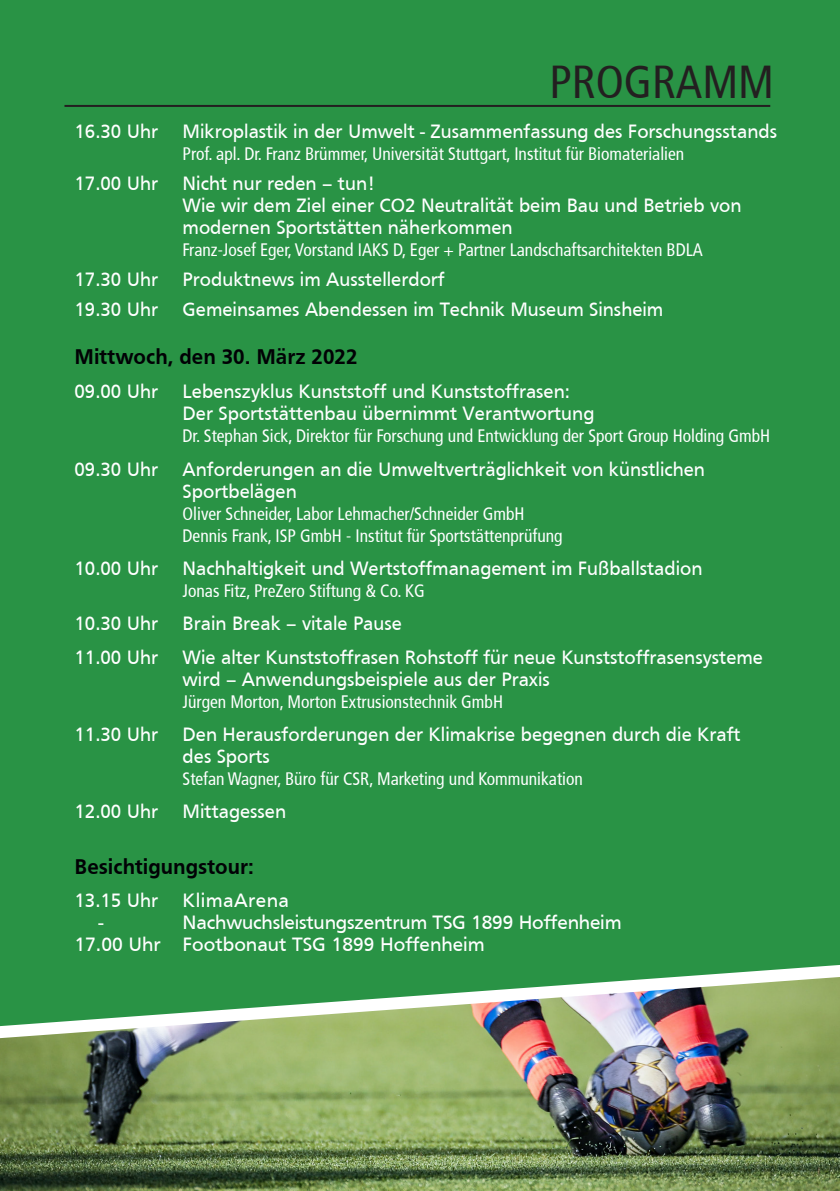
<style>
.page{position:relative;width:840px;height:1191px;background:#fff}
.page>*{position:absolute;margin:0;border:0;box-sizing:border-box;transform-origin:0 0}
.t1{font:condensed 46px "Frutiger";color:#231f20}
.Absatzformat_1{font:700 22px "Frutiger";color:#010105}
.Absatzformat_1-2{font:20px/22px "Frutiger";color:#fff}
.Absatzformat_1-3{font:20px "Frutiger";letter-spacing:.02em;color:#fff}
.Absatzformat_1-4{font:condensed 18px/22px "Frutiger";color:#fff}
</style>
<div class="page">
<div style="left:0;top:0;width:839px;height:1191px;background:#299345"></div>
<img style="left:0;top:1046px;width:839px;height:145px">
<hr style="left:64px;top:105px;width:705px;height:2px;background:#231f20">
<svg style="left:0;top:965px;width:839px;height:81px"></svg>
<p class="t1" style="left:549px;top:56px;width:226px">PROGRAMM</p>
<p class="Absatzformat_1-2" style="left:74px;top:120px;width:703px">16.30 Uhr Mikroplastik in der Umwelt - Zusammenfassung des Forschungsstands</p>
<p class="Absatzformat_1-4" style="left:182px;top:143px;width:503px">Prof. apl. Dr. Franz Brümmer, Universität Stuttgart, Institut für Biomaterialien</p>
<p class="Absatzformat_1-2" style="left:182px;top:172px;width:560px;text-indent:-108px">17.00 Uhr Nicht nur reden – tun!<br>Wie wir dem Ziel einer CO2 Neutralität beim Bau und Betrieb von</p>
<p class="Absatzformat_1-2" style="left:182px;top:216px;width:331px">modernen Sportstätten näherkommen</p>
<p class="Absatzformat_1-4" style="left:182px;top:239px;width:521px">Franz-Josef Eger, Vorstand IAKS D, Eger + Partner Landschaftsarchitekten BDLA</p>
<p class="Absatzformat_1-2" style="left:74px;top:264px;width:590px;line-height:30px">17.30 Uhr Produktnews im Ausstellerdorf<br>19.30 Uhr Gemeinsames Abendessen im Technik Museum Sinsheim</p>
<p class="Absatzformat_1" style="left:74px;top:344px;width:284px">Mittwoch, den 30. März 2022</p>
<p class="Absatzformat_1-2" style="left:182px;top:380px;width:413px;text-indent:-108px">09.00 Uhr Lebenszyklus Kunststoff und Kunststoffrasen:<br>Der Sportstättenbau übernimmt Verantwortung</p>
<p class="Absatzformat_1-4" style="left:182px;top:425px;width:588px">Dr. Stephan Sick, Direktor für Forschung und Entwicklung der Sport Group Holding GmbH</p>
<p class="Absatzformat_1-2" style="left:182px;top:457px;width:523px;text-indent:-108px">09.30 Uhr Anforderungen an die Umweltverträglichkeit von künstlichen<br>Sportbelägen</p>
<p class="Absatzformat_1-4" style="left:182px;top:502px;width:381px">Oliver Schneider, Labor Lehmacher/Schneider GmbH<br>Dennis Frank, ISP GmbH - Institut für Sportstättenprüfung</p>
<p class="Absatzformat_1-2" style="left:74px;top:557px;width:629px">10.00 Uhr Nachhaltigkeit und Wertstoffmanagement im Fußballstadion</p>
<p class="Absatzformat_1-4" style="left:182px;top:580px;width:244px">Jonas Fitz, PreZero Stiftung &amp; Co. KG</p>
<p class="Absatzformat_1-2" style="left:74px;top:612px;width:329px">10.30 Uhr Brain Break – vitale Pause</p>
<p class="Absatzformat_1-2" style="left:182px;top:645px;width:581px;text-indent:-108px">11.00 Uhr Wie alter Kunststoffrasen Rohstoff für neue Kunststoffrasensysteme wird – Anwendungsbeispiele aus der Praxis</p>
<p class="Absatzformat_1-4" style="left:182px;top:690px;width:322px">Jürgen Morton, Morton Extrusionstechnik GmbH</p>
<p class="Absatzformat_1-2" style="left:182px;top:723px;width:559px;text-indent:-108px">11.30 Uhr Den Herausforderungen der Klimakrise begegnen durch die Kraft des Sports</p>
<p class="Absatzformat_1-4" style="left:182px;top:768px;width:401px">Stefan Wagner, Büro für CSR, Marketing und Kommunikation</p>
<p class="Absatzformat_1-2" style="left:74px;top:800px;width:213px">12.00 Uhr Mittagessen</p>
<p class="Absatzformat_1" style="left:74px;top:853px;width:181px">Besichtigungstour:</p>
<p class="Absatzformat_1-3" style="left:74px;top:889px;width:216px">13.15 Uhr KlimaArena</p>
<p class="Absatzformat_1-2" style="left:98px;top:911px;width:7px">-</p>
<p class="Absatzformat_1-2" style="left:74px;top:911px;width:548px;text-indent:108px">Nachwuchsleistungszentrum TSG 1899 Hoffenheim<br>17.00 Uhr Footbonaut TSG 1899 Hoffenheim</p>
</div>
